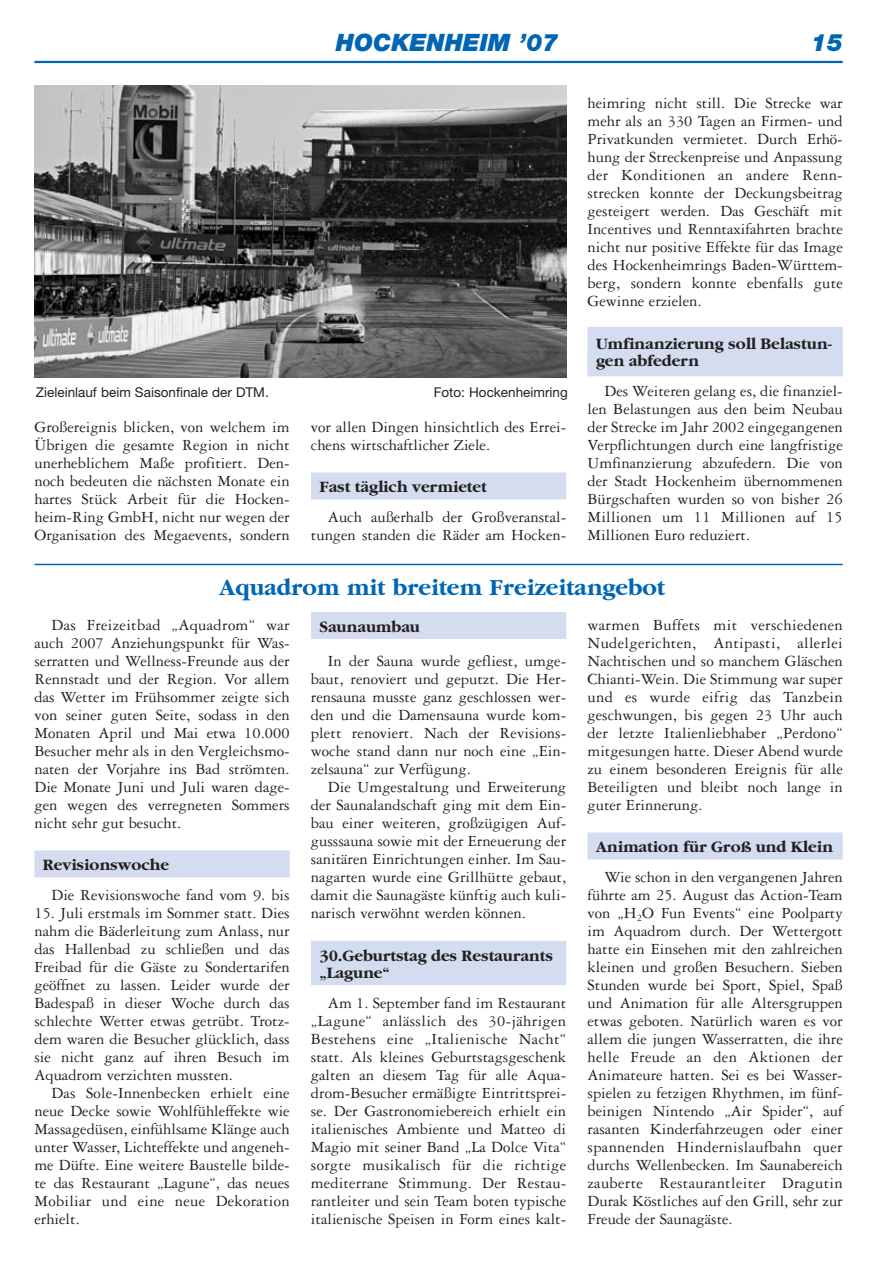
<style>
.page{position:relative;width:893px;height:1263px;background:#fff}
.page>*{position:absolute;margin:0;border:0;box-sizing:border-box;transform-origin:0 0}
.t1{font:700 24px "Garamond";color:#0066b3}
.t2{font:italic 900 24px "Helvetica Neue";color:#0066b3}
.t3{font:16.5px/18px "Garamond Three";color:#231f20;text-align:justify}
.t4{font:700 16.5px/16.5px "Garamond";color:#231f20}
.t5{font:13.5px "Helvetica Neue";color:#231f20}
</style>
<div class="page">
<hr style="left:34px;top:61px;width:808px;height:2px;background:#0066b3">
<hr style="left:34px;top:564px;width:808px;height:1px;background:#0066b3">
<div style="left:311px;top:472px;width:255px;height:27px;background:#d4dcf0"></div>
<div style="left:587px;top:327px;width:255px;height:44px;background:#d4dcf0"></div>
<div style="left:587px;top:355px;width:255px;height:21px;background:#d4dcf0"></div>
<div style="left:34px;top:850px;width:256px;height:27px;background:#d4dcf0"></div>
<div style="left:311px;top:612px;width:255px;height:27px;background:#d4dcf0"></div>
<div style="left:311px;top:941px;width:255px;height:33px;background:#d4dcf0"></div>
<div style="left:311px;top:973px;width:255px;height:12px;background:#d4dcf0"></div>
<div style="left:587px;top:832px;width:255px;height:27px;background:#d4dcf0"></div>
<img style="left:34px;top:85px;width:532px;height:293px">
<h1 class="t2" style="left:336px;top:34px;width:224px">HOCKENHEIM ’07</h1>
<h1 class="t2" style="left:810px;top:34px;width:34px">15</h1>
<p class="t5" style="left:36px;top:388px;width:234px">Zieleinlauf beim Saisonfinale der DTM.</p>
<p class="t5" style="left:434px;top:388px;width:135px">Foto: Hockenheimring</p>
<p class="t3" style="left:34px;top:419px;width:257px">Großereignis blicken, von welchem im Übrigen die gesamte Region in nicht unerheblichem Maße profitiert. Den&shy;noch bedeuten die nächsten Monate ein hartes Stück Arbeit für die Hocken&shy;heim-Ring GmbH, nicht nur wegen der Organisation des Megaevents, sondern</p>
<p class="t3" style="left:311px;top:419px;width:257px">vor allen Dingen hinsichtlich des Errei&shy;chens wirtschaftlicher Ziele.</p>
<p class="t4" style="left:319px;top:480px;width:169px">Fast täglich vermietet</p>
<p class="t3" style="left:311px;top:509px;width:257px;text-align:right">Auch außerhalb der Großveranstal&shy;tungen standen die Räder am Hocken-</p>
<p class="t3" style="left:587px;top:95px;width:257px">heimring nicht still. Die Strecke war mehr als an 330 Tagen an Firmen- und Privatkunden vermietet. Durch Erhö&shy;hung der Streckenpreise und Anpassung der Konditionen an andere Renn&shy;strecken konnte der Deckungsbeitrag gesteigert werden. Das Geschäft mit Incentives und Renntaxifahrten brachte nicht nur positive Effekte für das Image des Hockenheimrings Baden-Württem&shy;berg, sondern konnte ebenfalls gute Gewinne erzielen.</p>
<p class="t4" style="left:596px;top:337px;width:238px">Umfinanzierung soll Belastun&shy;gen abfedern</p>
<p class="t3" style="left:587px;top:383px;width:257px;text-indent:17px">Des Weiteren gelang es, die finanziel&shy;len Belastungen aus den beim Neubau der Strecke im Jahr 2002 eingegangenen Verpflichtungen durch eine langfristige Umfinanzierung abzufedern. Die von der Stadt Hockenheim übernommenen Bürgschaften wurden so von bisher 26<br>Millionen um 11 Millionen auf 15<br>Millionen Euro reduziert.</p>
<h1 class="t1" style="left:219px;top:578px;width:447px">Aquadrom mit breitem Freizeitangebot</h1>
<p class="t3" style="left:34px;top:617px;width:257px;text-indent:17px">Das Freizeitbad „Aquadrom“ war auch 2007 Anziehungspunkt für Was&shy;serratten und Wellness-Freunde aus der Rennstadt und der Region. Vor allem das Wetter im Frühsommer zeigte sich von seiner guten Seite, sodass in den Monaten April und Mai etwa 10.000<br>Besucher mehr als in den Vergleichsmo&shy;naten der Vorjahre ins Bad strömten.<br>Die Monate Juni und Juli waren dage&shy;gen wegen des verregneten Sommers nicht sehr gut besucht.</p>
<p class="t4" style="left:43px;top:858px;width:128px">Revisionswoche</p>
<p class="t3" style="left:51px;top:887px;width:240px">Die Revisionswoche fand vom 9. bis</p>
<p class="t3" style="left:34px;top:905px;width:257px">15. Juli erstmals im Sommer statt. Dies nahm die Bäderleitung zum Anlass, nur das Hallenbad zu schließen und das Freibad für die Gäste zu Sondertarifen geöffnet zu lassen. Leider wurde der Badespaß in dieser Woche durch das schlechte Wetter etwas getrübt. Trotz&shy;dem waren die Besucher glücklich, dass sie nicht ganz auf ihren Besuch im Aquadrom verzichten mussten.</p>
<p class="t3" style="left:34px;top:1085px;width:257px;text-indent:17px">Das Sole-Innenbecken erhielt eine neue Decke sowie Wohlfühleffekte wie Massagedüsen, einfühlsame Klänge auch unter Wasser, Lichteffekte und angeneh&shy;me Düfte. Eine weitere Baustelle bilde&shy;te das Restaurant „Lagune“, das neues Mobiliar und eine neue Dekoration erhielt.</p>
<p class="t4" style="left:319px;top:620px;width:102px">Saunaumbau</p>
<p class="t3" style="left:311px;top:653px;width:257px;text-indent:17px">In der Sauna wurde gefliest, umge&shy;baut, renoviert und geputzt. Die Her&shy;rensauna musste ganz geschlossen wer&shy;den und die Damensauna wurde kom&shy;plett renoviert. Nach der Revisions&shy;woche stand dann nur noch eine „Ein&shy;zelsauna“ zur Verfügung.</p>
<p class="t3" style="left:311px;top:779px;width:257px;text-indent:17px">Die Umgestaltung und Erweiterung der Saunalandschaft ging mit dem Ein&shy;bau einer weiteren, großzügigen Auf&shy;gusssauna sowie mit der Erneuerung der sanitären Einrichtungen einher. Im Sau&shy;nagarten wurde eine Grillhütte gebaut, damit die Saunagäste künftig auch kuli&shy;narisch verwöhnt werden können.</p>
<p class="t4" style="left:319px;top:949px;width:235px">30.Geburtstag des Restaurants „Lagune“</p>
<p class="t3" style="left:311px;top:995px;width:257px;text-indent:17px">Am 1. September fand im Restaurant „Lagune“ anlässlich des 30-jährigen Bestehens eine „Italienische Nacht“ statt. Als kleines Geburtstagsgeschenk galten an diesem Tag für alle Aqua&shy;drom-Besucher ermäßigte Eintrittsprei&shy;se. Der Gastronomiebereich erhielt ein italienisches Ambiente und Matteo di Magio mit seiner Band „La Dolce Vita“ sorgte musikalisch für die richtige mediterrane Stimmung. Der Restau&shy;rantleiter und sein Team boten typische italienische Speisen in Form eines kalt-</p>
<p class="t3" style="left:587px;top:617px;width:257px">warmen Buffets mit verschiedenen Nudelgerichten, Antipasti, allerlei Nachtischen und so manchem Gläschen Chianti-Wein. Die Stimmung war super und es wurde eifrig das Tanzbein geschwungen, bis gegen 23 Uhr auch der letzte Italienliebhaber „Perdono“ mitgesungen hatte. Dieser Abend wurde zu einem besonderen Ereignis für alle Beteiligten und bleibt noch lange in guter Erinnerung.</p>
<p class="t4" style="left:596px;top:840px;width:238px">Animation für Groß und Klein</p>
<p class="t3" style="left:587px;top:869px;width:257px;text-indent:17px">Wie schon in den vergangenen Jahren führte am 25. August das Action-Team von „H<sub>2</sub>O Fun Events“ eine Poolparty im Aquadrom durch. Der Wettergott hatte ein Einsehen mit den zahlreichen kleinen und großen Besuchern. Sieben Stunden wurde bei Sport, Spiel, Spaß und Animation für alle Altersgruppen etwas geboten. Natürlich waren es vor allem die jungen Wasserratten, die ihre helle Freude an den Aktionen der Animateure hatten. Sei es bei Wasser&shy;spielen zu fetzigen Rhythmen, im fünf&shy;beinigen Nintendo „Air Spider“, auf rasanten Kinderfahrzeugen oder einer spannenden Hindernislaufbahn quer durchs Wellenbecken. Im Saunabereich zauberte Restaurantleiter Dragutin Durak Köstliches auf den Grill, sehr zur Freude der Saunagäste.</p>
</div>
